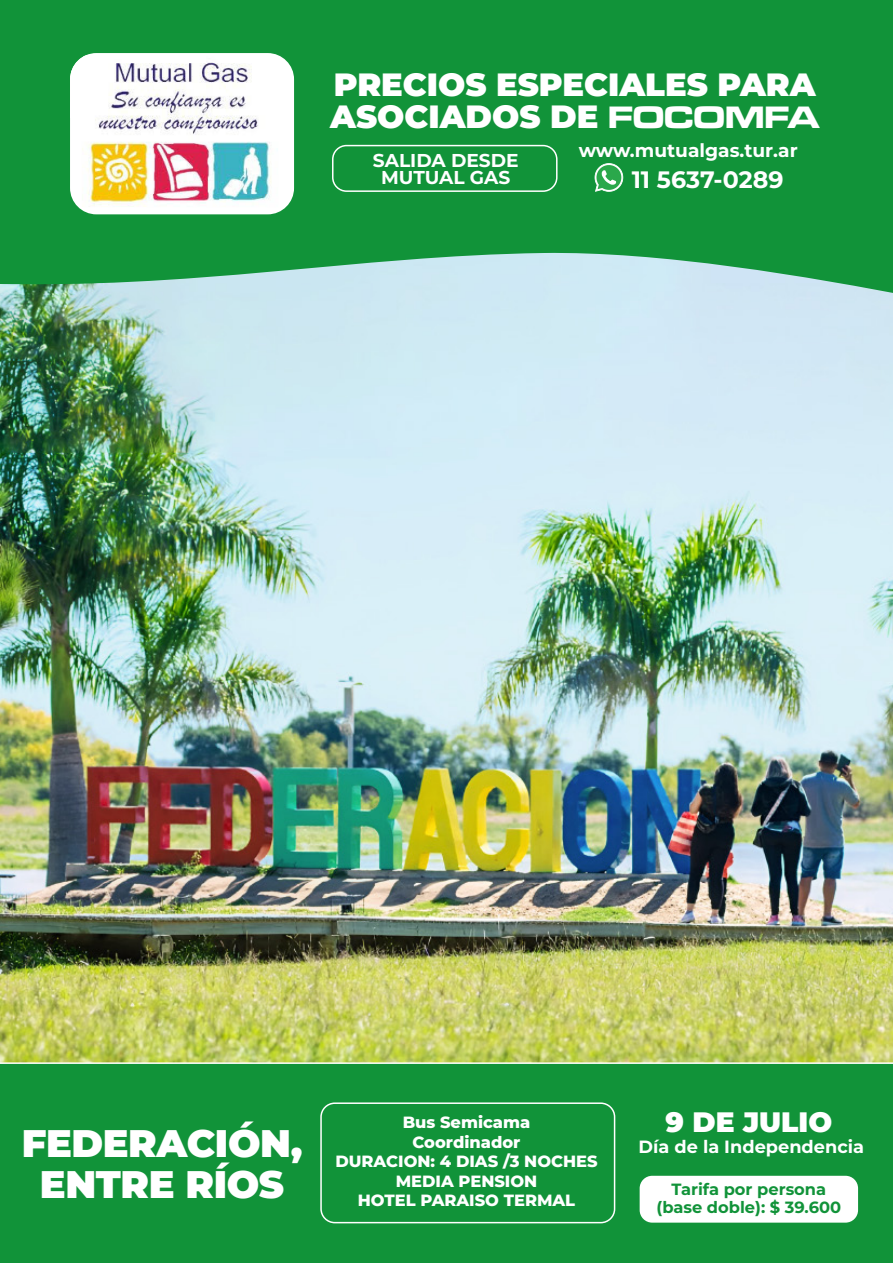
<style>
.page{position:relative;width:893px;height:1263px;background:#fff}
.page>*{position:absolute;margin:0;border:0;box-sizing:border-box;transform-origin:0 0}
.t1{font:900 38.4px/41.4px "Montserrat";letter-spacing:-.01em;color:#fff;text-align:center}
.t2{font:900 32.1px/32.1px "Montserrat";color:#fff}
.t3{font:900 28.05px "Montserrat";color:#fff}
.t4{font:700 23.7px "Montserrat";color:#fff}
.t5{font:700 18.6px/17px "Montserrat";color:#fff;text-align:center}
.t6{font:700 17.7px "Montserrat";color:#fff}
.t7{font:800 16.2px/19.5px "Montserrat";color:#fff;text-align:center}
.t8{font:700 16.2px/17.7px "Montserrat";color:#119339;text-align:center}
.s1{font-family:"Microgramma D Bold Exte";font-weight:400}
</style>
<div class="page">
<img style="left:0;top:298px;width:893px;height:764px">
<svg style="left:0;top:0;width:893px;height:298px;background:#259c4d"></svg>
<img style="left:70px;top:53px;width:224px;height:161px">
<div style="left:70px;top:53px;width:17px;height:65px;background:#fff"></div>
<svg style="left:595px;top:163px;width:28px;height:29px"></svg>
<div style="left:332px;top:145px;width:225px;height:47px;border:2px solid #fff;border-radius:14px"></div>
<div style="left:0;top:1062px;width:893px;height:201px;background:#119339"></div>
<div style="left:640px;top:1176px;width:218px;height:46px;background:#fff;border-radius:13px"></div>
<div style="left:320px;top:1102px;width:295px;height:121px;border:2px solid #fff;border-radius:14px"></div>
<h2 class="t2" style="left:330px;top:67px;width:491px">PRECIOS ESPECIALES PARA<br>ASOCIADOS DE <span class="s1">FOCOMFA</span></h2>
<p class="t5" style="left:373px;top:152px;width:147px">SALIDA DESDE<br>MUTUAL GAS</p>
<p class="t5" style="left:579px;top:141px;width:220px">www.mutualgas.tur.ar</p>
<h3 class="t4" style="left:632px;top:164px;width:153px">11 5637-0289</h3>
<h1 class="t1" style="left:22px;top:1121px;width:282px">FEDERACIÓN,<br>ENTRE RÍOS</h1>
<p class="t7" style="left:335px;top:1112px;width:264px">Bus Semicama<br>Coordinador<br>DURACION: 4 DIAS /3 NOCHES<br>MEDIA PENSION<br>HOTEL PARAISO TERMAL</p>
<h3 class="t3" style="left:666px;top:1103px;width:168px">9 DE JULIO</h3>
<p class="t6" style="left:639px;top:1135px;width:227px">Día de la Independencia</p>
<p class="t8" style="left:657px;top:1180px;width:186px">Tarifa por persona (base doble): $ 39.600</p>
</div>
